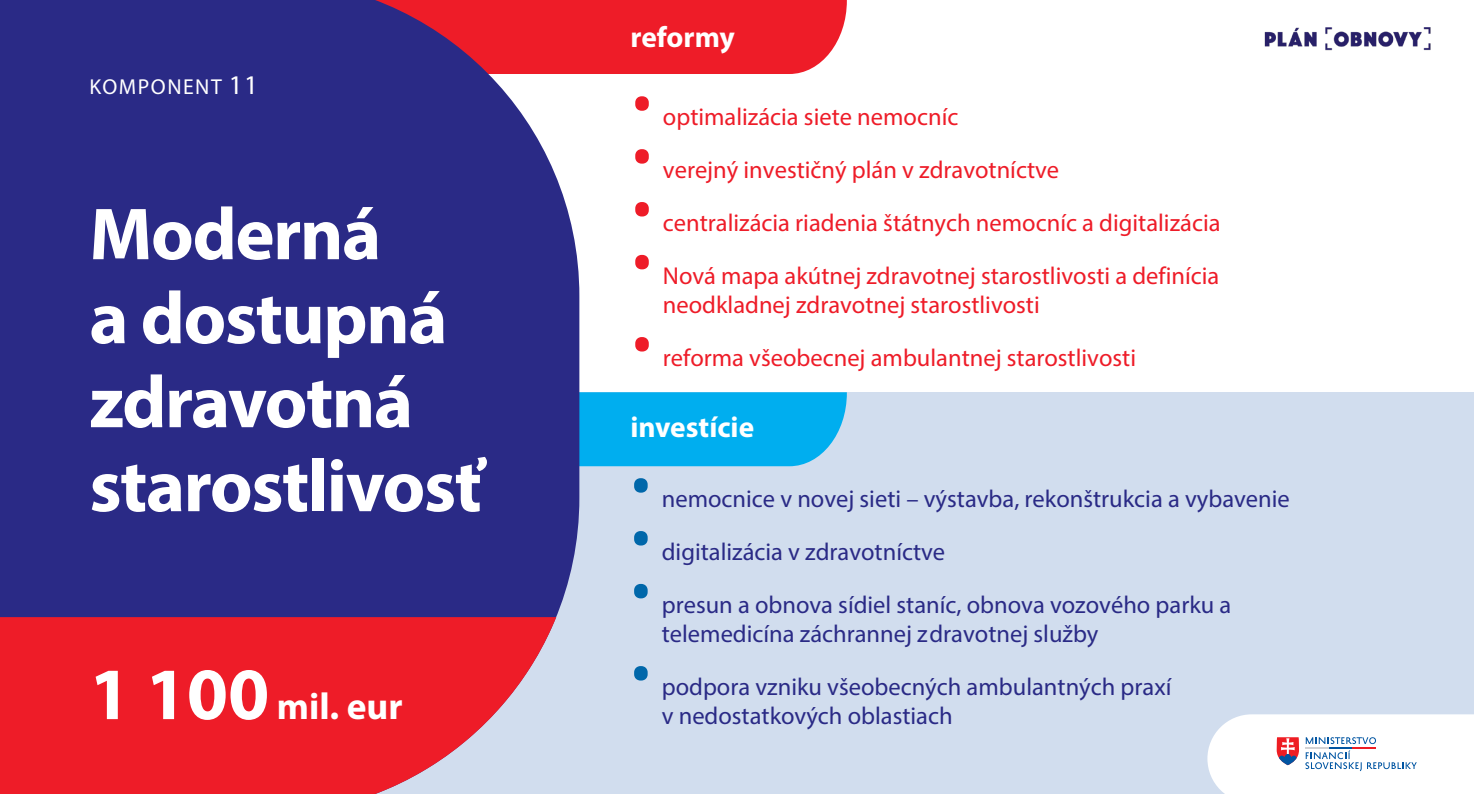
<style>
.page{position:relative;width:1474px;height:794px;background:#fff}
.page>*{position:absolute;margin:0;border:0;box-sizing:border-box;transform-origin:0 0}
.t1{font:700 74.38px "Myriad Pro";letter-spacing:-.02em;color:#fff}
.t2{font:700 37.45px "Myriad Pro";color:#fff}
.t3{font:700 29.4px "Myriad Pro";color:#fff}
.t4{font:24.5px/29.2px "Myriad Pro";color:#ee1c28}
.t5{font:24.5px/29.2px "Myriad Pro";color:#2a2a86}
.t6{font:21.7px "Myriad Pro";letter-spacing:.07em;color:#fff}
.s1{font-size:27.12px}
.s2{font-size:74.38px}
.s3{font-family:"Roboto";font-weight:700;font-size:58.27px}
.s4{font-family:"Roboto";font-weight:700;font-size:58.27px;color:#0067aa}
</style>
<div class="page">
<div style="left:62px;top:392px;width:1411px;height:402px;background:#d1ddee"></div>
<div style="left:579px;top:392px;width:267px;height:74px;background:#00aeef"></div>
<div style="left:579px;top:0;width:267px;height:74px;background:#ee1c28"></div>
<div style="left:0;top:0;width:579px;height:618px;background:#2a2a86"></div>
<svg style="left:0;top:617px;width:556px;height:177px;fill:#ee1c28"></svg>
<svg style="left:1207px;top:714px;width:266px;height:80px"></svg>
<img style="left:1264px;top:27px;width:167px;height:24px">
<p class="t6" style="left:90px;top:74px;width:170px">KOMPONENT <span class="s1">11</span></p>
<p class="t1" style="left:89px;top:186px;width:293px">Moderná</p>
<p class="t1" style="left:89px;top:270px;width:360px">a dostupná</p>
<p class="t1" style="left:89px;top:353px;width:325px">zdravotná</p>
<p class="t1" style="left:89px;top:437px;width:394px">starostlivosť</p>
<p class="t2" style="left:89px;top:682px;width:315px"><span class="s2">1 100</span> mil. eur</p>
<p class="t3" style="left:630px;top:18px;width:106px">reformy</p>
<p class="t4" style="left:631px;top:102px;width:328px"><span class="s3">•</span> optimalizácia siete nemocníc</p>
<p class="t4" style="left:631px;top:155px;width:429px"><span class="s3">•</span> verejný investičný plán v zdravotníctve</p>
<p class="t4" style="left:631px;top:207px;width:590px"><span class="s3">•</span> centralizácia riadenia štátnych nemocníc a digitalizácia</p>
<p class="t4" style="left:663px;top:260px;width:558px;text-indent:-32px"><span class="s3">•</span> Nová mapa akútnej zdravotnej starostlivosti a definícia neodkladnej zdravotnej starostlivosti</p>
<p class="t4" style="left:631px;top:342px;width:506px"><span class="s3">•</span> reforma všeobecnej ambulantnej starostlivosti</p>
<p class="t3" style="left:630px;top:408px;width:125px">investície</p>
<p class="t5" style="left:630px;top:484px;width:661px"><span class="s4">•</span> nemocnice v novej sieti – výstavba, rekonštrukcia a vybavenie</p>
<p class="t5" style="left:630px;top:536px;width:316px"><span class="s4">•</span> digitalizácia v zdravotníctve</p>
<p class="t5" style="left:661px;top:589px;width:571px;text-indent:-31px"><span class="s4">•</span> presun a obnova sídiel staníc, obnova vozového parku a telemedicína záchrannej zdravotnej služby</p>
<p class="t5" style="left:661px;top:671px;width:511px;text-indent:-32px"><span class="s4">•</span> podpora vzniku všeobecných ambulantných praxí v nedostatkových oblastiach</p>
</div>
